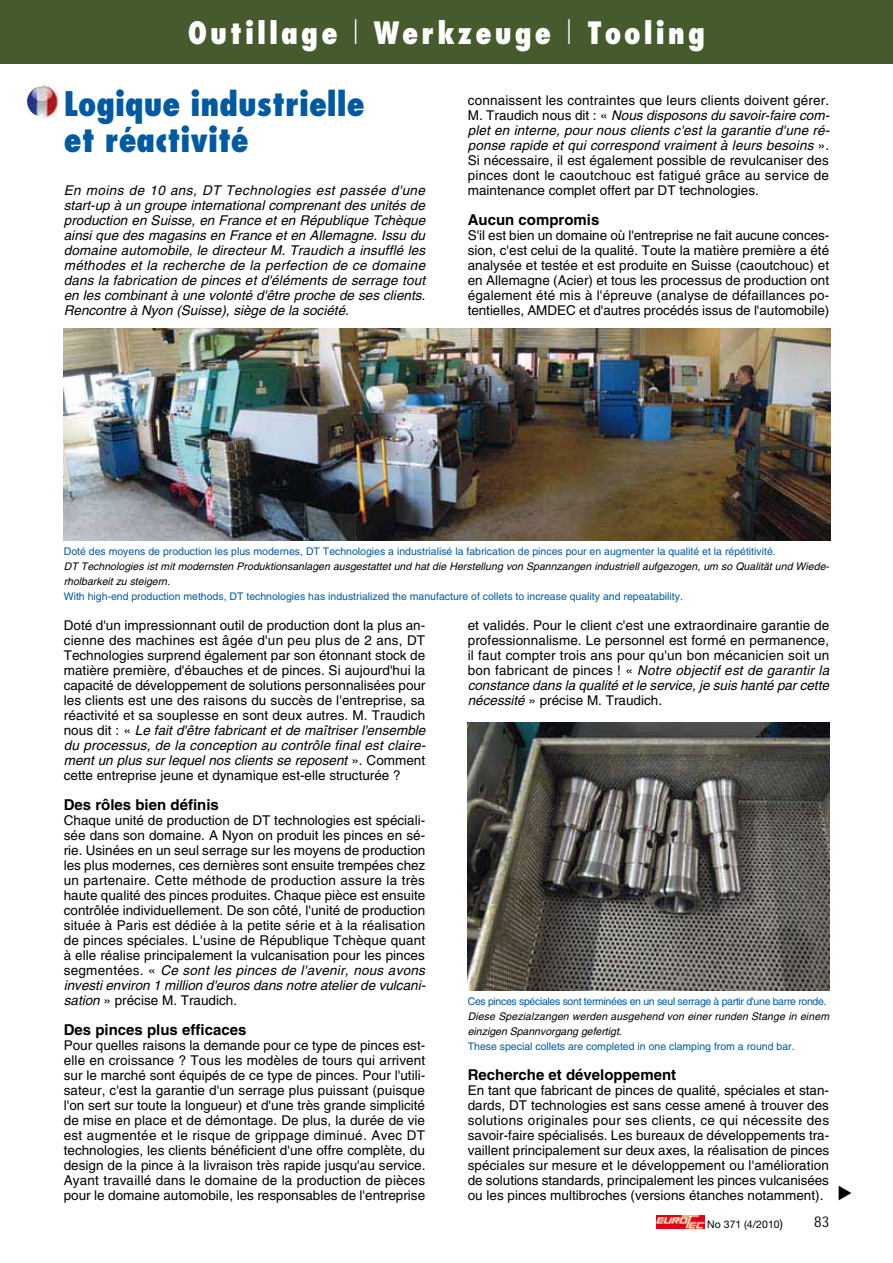
<style>
.page{position:relative;width:893px;height:1263px;background:#fff}
.page>*{position:absolute;margin:0;border:0;box-sizing:border-box;transform-origin:0 0}
.t1{font:800 condensed 33px/36px "Futura";color:#005aa2}
.t2{font:800 condensed 30px "Futura";letter-spacing:.1em;color:#fff}
.t3{font:700 15px "Helvetica";color:#000}
.t4{font:13.5px/15px "Helvetica";color:#000;text-align:justify}
.t5{font:italic 13.5px/15px "Helvetica";color:#000;text-align:justify}
.t6{font:10.5px "Helvetica";color:#005aa2}
.t7{font:italic 10.5px/15px "Helvetica";letter-spacing:.005em;color:#000}
.t8{font:10.5px "Helvetica";letter-spacing:-.03em;color:#005aa2}
.t9{font:10.5px "Helvetica Neue";color:#000}
.s1{font-weight:300;font-stretch:normal}
.s2{font-style:italic}
.s3{font-size:12px}
</style>
<div class="page">
<svg style="left:656px;top:1215px;width:1px;height:13px"></svg>
<img style="left:657px;top:1215px;width:47px;height:13px">
<img style="left:27px;top:83px;width:32px;height:35px">
<div style="left:0;top:0;width:893px;height:64px;background:#455b2d"></div>
<img style="left:64px;top:328px;width:766px;height:212px">
<img style="left:468px;top:723px;width:361px;height:268px">
<h2 class="t2" style="left:188px;top:20px;width:519px">Outillage <span class="s1">l</span> Werkzeuge <span class="s1">l</span> Tooling</h2>
<h1 class="t1" style="left:64px;top:89px;width:303px">Logique industrielle et réactivité</h1>
<p class="t5" style="left:64px;top:184px;width:363px">En moins de 10 ans, DT Technologies est passée d'une start-up à un groupe international comprenant des unités de production en Suisse, en France et en République Tchèque ainsi que des magasins en France et en Allemagne. Issu du domaine automobile, le directeur M. Traudich a insufflé les méthodes et la recherche de la perfection de ce domaine dans la fabrication de pinces et d'éléments de serrage tout en les combinant à une volonté d'être proche de ses clients.<br>Rencontre à Nyon (Suisse), siège de la société.</p>
<p class="t4" style="left:468px;top:94px;width:363px">connaissent les contraintes que leurs clients doivent gérer.<br>M. Traudich nous dit : « <span class="s2">Nous disposons du savoir-faire com&shy;plet en interne, pour nous clients c'est la garantie d'une ré&shy;ponse rapide et qui correspond vraiment à leurs besoins</span> ».<br>Si nécessaire, il est également possible de revulcaniser des pinces dont le caoutchouc est fatigué grâce au service de maintenance complet offert par DT technologies.</p>
<p class="t3" style="left:468px;top:214px;width:133px">Aucun compromis</p>
<p class="t4" style="left:468px;top:229px;width:363px">S'il est bien un domaine où l'entreprise ne fait aucune conces&shy;sion, c'est celui de la qualité. Toute la matière première a été analysée et testée et est produite en Suisse (caoutchouc) et en Allemagne (Acier) et tous les processus de production ont également été mis à l'épreuve (analyse de défaillances po&shy;tentielles, AMDEC et d'autres procédés issus de l'automobile)</p>
<p class="t6" style="left:64px;top:547px;width:713px">Doté des moyens de production les plus modernes, DT Technologies a industrialisé la fabrication de pinces pour en augmenter la qualité et la répétitivité.</p>
<p class="t7" style="left:64px;top:560px;width:767px">DT Technologies ist mit modernsten Produktionsanlagen ausgestattet und hat die Herstellung von Spannzangen industriell aufgezogen, um so Qualität und Wiede&shy;rholbarkeit zu steigern.</p>
<p class="t6" style="left:64px;top:592px;width:621px">With high-end production methods, DT technologies has industrialized the manufacture of collets to increase quality and repeatability.</p>
<p class="t4" style="left:64px;top:619px;width:363px">Doté d'un impressionnant outil de production dont la plus an&shy;cienne des machines est âgée d'un peu plus de 2 ans, DT Technologies surprend également par son étonnant stock de matière première, d'ébauches et de pinces. Si aujourd'hui la capacité de développement de solutions personnalisées pour les clients est une des raisons du succès de l'entreprise, sa réactivité et sa souplesse en sont deux autres. M. Traudich nous dit : « <span class="s2">Le fait d'être fabricant et de maîtriser l'ensemble du processus, de la conception au contrôle final est claire&shy;ment un plus sur lequel nos clients se reposent</span> ». Comment cette entreprise jeune et dynamique est-elle structurée ?</p>
<p class="t3" style="left:64px;top:799px;width:157px">Des rôles bien définis</p>
<p class="t4" style="left:64px;top:814px;width:363px">Chaque unité de production de DT technologies est spéciali&shy;sée dans son domaine. A Nyon on produit les pinces en sé&shy;rie. Usinées en un seul serrage sur les moyens de production les plus modernes, ces dernières sont ensuite trempées chez un partenaire. Cette méthode de production assure la très haute qualité des pinces produites. Chaque pièce est ensuite contrôlée individuellement. De son côté, l'unité de production située à Paris est dédiée à la petite série et à la réalisation de pinces spéciales. L'usine de République Tchèque quant à elle réalise principalement la vulcanisation pour les pinces segmentées. « <span class="s2">Ce sont les pinces de l'avenir, nous avons investi environ 1 million d'euros dans notre atelier de vulcani&shy;sation</span> » précise M. Traudich.</p>
<p class="t3" style="left:64px;top:1024px;width:184px">Des pinces plus efficaces</p>
<p class="t4" style="left:64px;top:1039px;width:363px">Pour quelles raisons la demande pour ce type de pinces est&shy;elle en croissance ? Tous les modèles de tours qui arrivent sur le marché sont équipés de ce type de pinces. Pour l'utili&shy;sateur, c'est la garantie d'un serrage plus puissant (puisque l'on sert sur toute la longueur) et d'une très grande simplicité de mise en place et de démontage. De plus, la durée de vie est augmentée et le risque de grippage diminué. Avec DT technologies, les clients bénéficient d'une offre complète, du design de la pince à la livraison très rapide jusqu'au service.<br>Ayant travaillé dans le domaine de la production de pièces pour le domaine automobile, les responsables de l'entreprise</p>
<p class="t4" style="left:468px;top:619px;width:363px">et validés. Pour le client c'est une extraordinaire garantie de professionnalisme. Le personnel est formé en permanence, il faut compter trois ans pour qu'un bon mécanicien soit un bon fabricant de pinces ! « <span class="s2">Notre objectif est de garantir la constance dans la qualité et le service, je suis hanté par cette nécessité</span> » précise M. Traudich.</p>
<p class="t8" style="left:468px;top:997px;width:360px">Ces pinces spéciales sont terminées en un seul serrage à partir d'une barre ronde.</p>
<p class="t7" style="left:468px;top:1010px;width:363px">Diese Spezialzangen werden ausgehend von einer runden Stange in einem einzigen Spannvorgang gefertigt.</p>
<p class="t6" style="left:468px;top:1042px;width:328px">These special collets are completed in one clamping from a round bar.</p>
<p class="t3" style="left:468px;top:1069px;width:210px">Recherche et développement</p>
<p class="t4" style="left:468px;top:1084px;width:363px">En tant que fabricant de pinces de qualité, spéciales et stan&shy;dards, DT technologies est sans cesse amené à trouver des solutions originales pour ses clients, ce qui nécessite des savoir-faire spécialisés. Les bureaux de développements tra&shy;vaillent principalement sur deux axes, la réalisation de pinces spéciales sur mesure et le développement ou l'amélioration de solutions standards, principalement les pinces vulcanisées ou les pinces multibroches (versions étanches notamment).</p>
<p class="t9" style="left:707px;top:1220px;width:77px">No 371 (4/2010<span class="s3">)</span></p>
</div>
